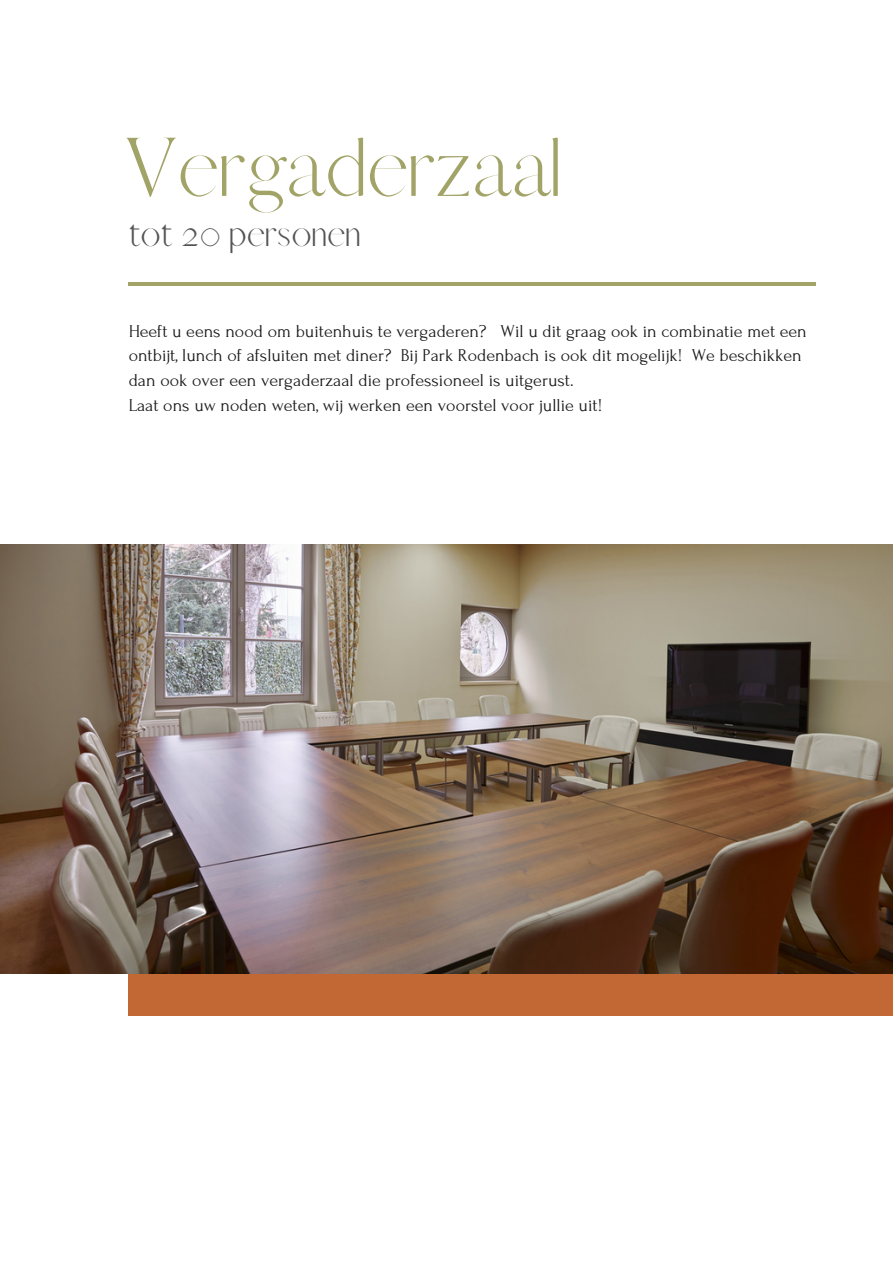
<style>
.page{position:relative;width:893px;height:1264px;background:#fff}
.page>*{position:absolute;margin:0;border:0;box-sizing:border-box;transform-origin:0 0}
.t1{font:75px "Afrah";color:#a2a367}
.t2{font:33px "Afrah";color:#545454}
.t3{font:18px/24.8px "Forum";color:#181818}
</style>
<div class="page">
<hr style="left:129px;top:282px;width:686px;height:3px;background:#a2a367">
<div style="left:129px;top:748px;width:763px;height:267px;background:#c26835"></div>
<img style="left:0;top:544px;width:892px;height:429px">
<p class="t1" style="left:126px;top:120px;width:436px">Vergaderzaal</p>
<p class="t2" style="left:129px;top:212px;width:233px">tot 20 personen</p>
<p class="t3" style="left:129px;top:318px;width:679px">Heeft u eens nood om buitenhuis te vergaderen? Wil u dit graag ook in combinatie met een ontbijt, lunch of afsluiten met diner? Bij Park Rodenbach is ook dit mogelijk! We beschikken dan ook over een vergaderzaal die professioneel is uitgerust.</p>
<p class="t3" style="left:129px;top:393px;width:475px">Laat ons uw noden weten, wij werken een voorstel voor jullie uit!</p>
</div>
